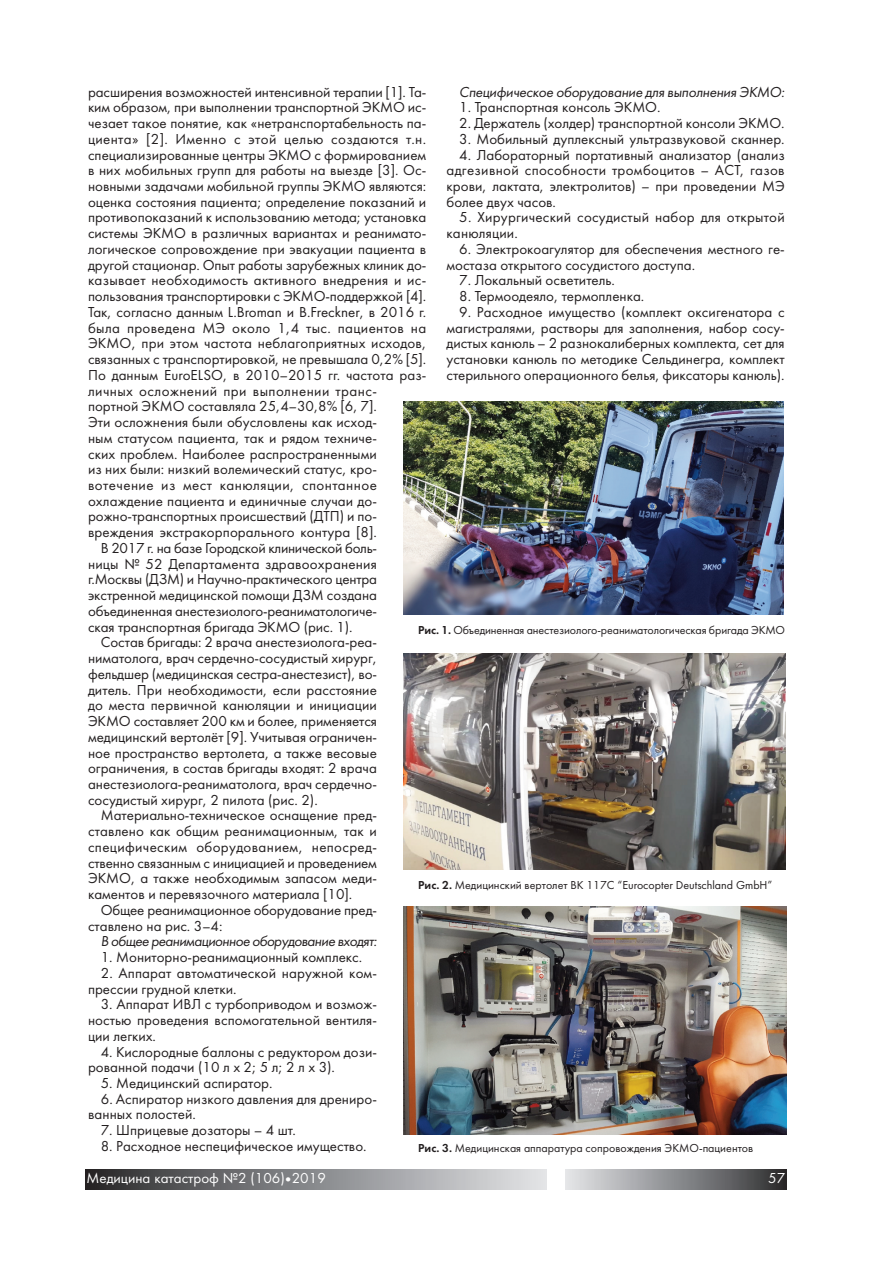
<style>
.page{position:relative;width:893px;height:1263px;background:#fff}
.page>*{position:absolute;margin:0;border:0;box-sizing:border-box;transform-origin:0 0}
.t1{font:15px/15.8px "Futura Book C";color:#231f20}
.t2{font:15px "Futura Book C";letter-spacing:.03em;color:#231f20}
.t3{font:15px "Futura Book C";letter-spacing:.025em;color:#231f20}
.t4{font:italic 15px "Futura Book C";letter-spacing:-.015em;color:#231f20}
.t5{font:italic 15px "Futura Book C";letter-spacing:-.035em;color:#231f20}
.t6{font:15px "Futura Book C";letter-spacing:-.02em;color:#231f20}
.t7{font:15px "Futura Book C";color:#fff}
.t8{font:12px "Futura Book C";color:#231f20}
.s1{font-family:"Futura Demi C"}
</style>
<div class="page">
<div style="left:85px;top:1169px;width:461px;height:21px;background:linear-gradient(to right,#2b2b2d,#e5e6ea)"></div>
<div style="left:566px;top:1169px;width:221px;height:21px;background:linear-gradient(to right,#e5e7ea,#2e2e30)"></div>
<img style="left:404px;top:402px;width:380px;height:212px">
<img style="left:404px;top:653px;width:381px;height:217px">
<img style="left:404px;top:906px;width:383px;height:228px">
<p class="t1" style="left:88px;top:83px;width:340px">расширения возможностей интенсивной терапии [1]. Та-</p>
<p class="t1" style="left:88px;top:99px;width:340px">ким образом, при выполнении транспортной ЭКМО ис-</p>
<p class="t1" style="left:88px;top:115px;width:340px">чезает такое понятие, как «нетранспортабельность па-</p>
<p class="t2" style="left:88px;top:130px;width:340px">циента» [2]. Именно с этой целью создаются т.н.</p>
<p class="t1" style="left:88px;top:146px;width:340px">специализированные центры ЭКМО с формированием</p>
<p class="t1" style="left:88px;top:162px;width:340px">в них мобильных групп для работы на выезде [3]. Ос-</p>
<p class="t1" style="left:88px;top:178px;width:340px">новными задачами мобильной группы ЭКМО являются:</p>
<p class="t1" style="left:88px;top:194px;width:340px">оценка состояния пациента; определение показаний и</p>
<p class="t1" style="left:88px;top:209px;width:340px">противопоказаний к использованию метода; установка</p>
<p class="t1" style="left:88px;top:225px;width:340px">системы ЭКМО в различных вариантах и реанимато-</p>
<p class="t1" style="left:88px;top:241px;width:340px">логическое сопровождение при эвакуации пациента в</p>
<p class="t1" style="left:88px;top:257px;width:340px">другой стационар. Опыт работы зарубежных клиник до-</p>
<p class="t1" style="left:88px;top:272px;width:340px">казывает необходимость активного внедрения и ис-</p>
<p class="t1" style="left:88px;top:288px;width:340px">пользования транспортировки с ЭКМО-поддержкой [4].</p>
<p class="t1" style="left:88px;top:304px;width:340px">Так, согласно данным L.Broman и B.Freckner, в 2016 г.</p>
<p class="t3" style="left:88px;top:319px;width:340px">была проведена МЭ около 1,4 тыс. пациентов на</p>
<p class="t1" style="left:88px;top:335px;width:340px">ЭКМО, при этом частота неблагоприятных исходов,</p>
<p class="t1" style="left:88px;top:351px;width:340px">связанных с транспортировкой, не превышала 0,2% [5].</p>
<p class="t1" style="left:88px;top:367px;width:340px">По данным EuroELSO, в 2010–2015 гг. частота раз-</p>
<p class="t2" style="left:88px;top:382px;width:290px">личных осложнений при выполнении транс-</p>
<p class="t1" style="left:88px;top:398px;width:290px">портной ЭКМО составляла 25,4–30,8% [6, 7].</p>
<p class="t1" style="left:88px;top:414px;width:290px">Эти осложнения были обусловлены как исход-</p>
<p class="t1" style="left:88px;top:430px;width:290px">ным статусом пациента, так и рядом техниче-</p>
<p class="t1" style="left:88px;top:445px;width:290px">ских проблем. Наиболее распространенными</p>
<p class="t1" style="left:88px;top:461px;width:290px">из них были: низкий волемический статус, кро-</p>
<p class="t2" style="left:88px;top:476px;width:290px">вотечение из мест канюляции, спонтанное</p>
<p class="t1" style="left:88px;top:493px;width:290px">охлаждение пациента и единичные случаи до-</p>
<p class="t1" style="left:88px;top:508px;width:290px">рожно-транспортных происшествий (ДТП) и по-</p>
<p class="t1" style="left:88px;top:524px;width:290px">вреждения экстракорпорального контура [8].</p>
<p class="t6" style="left:101px;top:539px;width:278px">В 2017 г. на базе Городской клинической боль-</p>
<p class="t1" style="left:88px;top:556px;width:290px">ницы № 52 Департамента здравоохранения</p>
<p class="t1" style="left:88px;top:571px;width:290px">г.Москвы (ДЗМ) и Научно-практического центра</p>
<p class="t1" style="left:88px;top:587px;width:290px">экстренной медицинской помощи ДЗМ создана</p>
<p class="t1" style="left:88px;top:603px;width:290px">объединенная анестезиолого-реаниматологиче-</p>
<p class="t1" style="left:88px;top:618px;width:266px">ская транспортная бригада ЭКМО (рис. 1).</p>
<p class="t1" style="left:101px;top:634px;width:278px">Состав бригады: 2 врача анестезиолога-реа-</p>
<p class="t1" style="left:88px;top:650px;width:290px">ниматолога, врач сердечно-сосудистый хирург,</p>
<p class="t1" style="left:88px;top:666px;width:290px">фельдшер (медицинская сестра-анестезист), во-</p>
<p class="t1" style="left:88px;top:681px;width:290px">дитель. При необходимости, если расстояние</p>
<p class="t1" style="left:88px;top:697px;width:290px">до места первичной канюляции и инициации</p>
<p class="t1" style="left:88px;top:713px;width:290px">ЭКМО составляет 200 км и более, применяется</p>
<p class="t1" style="left:88px;top:729px;width:290px">медицинский вертолёт [9]. Учитывая ограничен-</p>
<p class="t1" style="left:88px;top:744px;width:290px">ное пространство вертолета, а также весовые</p>
<p class="t1" style="left:88px;top:760px;width:290px">ограничения, в состав бригады входят: 2 врача</p>
<p class="t1" style="left:88px;top:776px;width:290px">анестезиолога-реаниматолога, врач сердечно-</p>
<p class="t1" style="left:88px;top:792px;width:231px">сосудистый хирург, 2 пилота (рис. 2).</p>
<p class="t1" style="left:101px;top:807px;width:278px">Материально-техническое оснащение пред-</p>
<p class="t1" style="left:88px;top:823px;width:290px">ставлено как общим реанимационным, так и</p>
<p class="t3" style="left:88px;top:838px;width:290px">специфическим оборудованием, непосред-</p>
<p class="t1" style="left:88px;top:855px;width:290px">ственно связанным с инициацией и проведением</p>
<p class="t1" style="left:88px;top:870px;width:290px">ЭКМО, а также необходимым запасом меди-</p>
<p class="t1" style="left:88px;top:886px;width:266px">каментов и перевязочного материала [10].</p>
<p class="t1" style="left:101px;top:902px;width:278px">Общее реанимационное оборудование пред-</p>
<p class="t1" style="left:88px;top:917px;width:136px">ставлено на рис. 3–4:</p>
<p class="t5" style="left:101px;top:932px;width:278px">В общее реанимационное оборудование входят:</p>
<p class="t1" style="left:101px;top:949px;width:263px">1. Мониторно-реанимационный комплекс.</p>
<p class="t1" style="left:88px;top:965px;width:290px;text-indent:13px">2. Аппарат автоматической наружной ком&shy;прессии грудной клетки.</p>
<p class="t1" style="left:88px;top:996px;width:290px;text-align:justify;text-indent:13px">3. Аппарат ИВЛ с турбоприводом и возмож&shy;ностью проведения вспомогательной вентиля&shy;ции легких.</p>
<p class="t1" style="left:88px;top:1043px;width:290px;text-indent:13px">4. Кислородные баллоны с редуктором дози&shy;рованной подачи (10 л х 2; 5 л; 2 л x 3).</p>
<p class="t1" style="left:101px;top:1075px;width:173px">5. Медицинский аспиратор.</p>
<p class="t1" style="left:88px;top:1091px;width:290px;text-indent:13px">6. Аспиратор низкого давления для дрениро&shy;ванных полостей.</p>
<p class="t1" style="left:101px;top:1122px;width:197px">7. Шприцевые дозаторы – 4 шт.</p>
<p class="t1" style="left:101px;top:1138px;width:267px">8. Расходное неспецифическое имущество.</p>
<p class="t4" style="left:459px;top:83px;width:327px">Специфическое оборудование для выполнения ЭКМО:</p>
<p class="t1" style="left:459px;top:99px;width:203px">1. Транспортная консоль ЭКМО.</p>
<p class="t1" style="left:459px;top:115px;width:327px">2. Держатель (холдер) транспортной консоли ЭКМО.</p>
<p class="t1" style="left:459px;top:131px;width:327px">3. Мобильный дуплексный ультразвуковой сканнер.</p>
<p class="t1" style="left:446px;top:146px;width:340px;text-align:justify;text-indent:13px">4. Лабораторный портативный анализатор (анализ адгезивной способности тромбоцитов – АСТ, газов крови, лактата, электролитов) – при проведении МЭ более двух часов.</p>
<p class="t1" style="left:446px;top:209px;width:340px;text-indent:13px">5. Хирургический сосудистый набор для открытой канюляции.</p>
<p class="t1" style="left:446px;top:241px;width:340px;text-indent:13px">6. Электрокоагулятор для обеспечения местного ге&shy;мостаза открытого сосудистого доступа.</p>
<p class="t1" style="left:459px;top:272px;width:157px">7. Локальный осветитель.</p>
<p class="t1" style="left:459px;top:288px;width:187px">8. Термоодеяло, термопленка.</p>
<p class="t1" style="left:446px;top:304px;width:340px;text-align:justify;text-indent:13px">9. Расходное имущество (комплект оксигенатора с магистралями, растворы для заполнения, набор сосу&shy;дистых канюль – 2 разнокалиберных комплекта, сет для установки канюль по методике Сельдинегра, комплект стерильного операционного белья, фиксаторы канюль).</p>
<p class="t8" style="left:418px;top:623px;width:368px"><span class="s1">Рис. 1.</span> Объединенная анестезиолого-реаниматологическая бригада ЭКМО</p>
<p class="t8" style="left:418px;top:878px;width:356px"><span class="s1">Рис. 2.</span> Медицинский вертолет BK 117C “Eurocopter Deutschland GmbH”</p>
<p class="t8" style="left:418px;top:1141px;width:337px"><span class="s1">Рис. 3.</span> Медицинская аппаратура сопровождения ЭКМО-пациентов</p>
<p class="t7" style="left:87px;top:1169px;width:241px">Медицина катастроф №2 (106)•2019</p>
<p class="t7" style="left:768px;top:1169px;width:19px">57</p>
</div>
